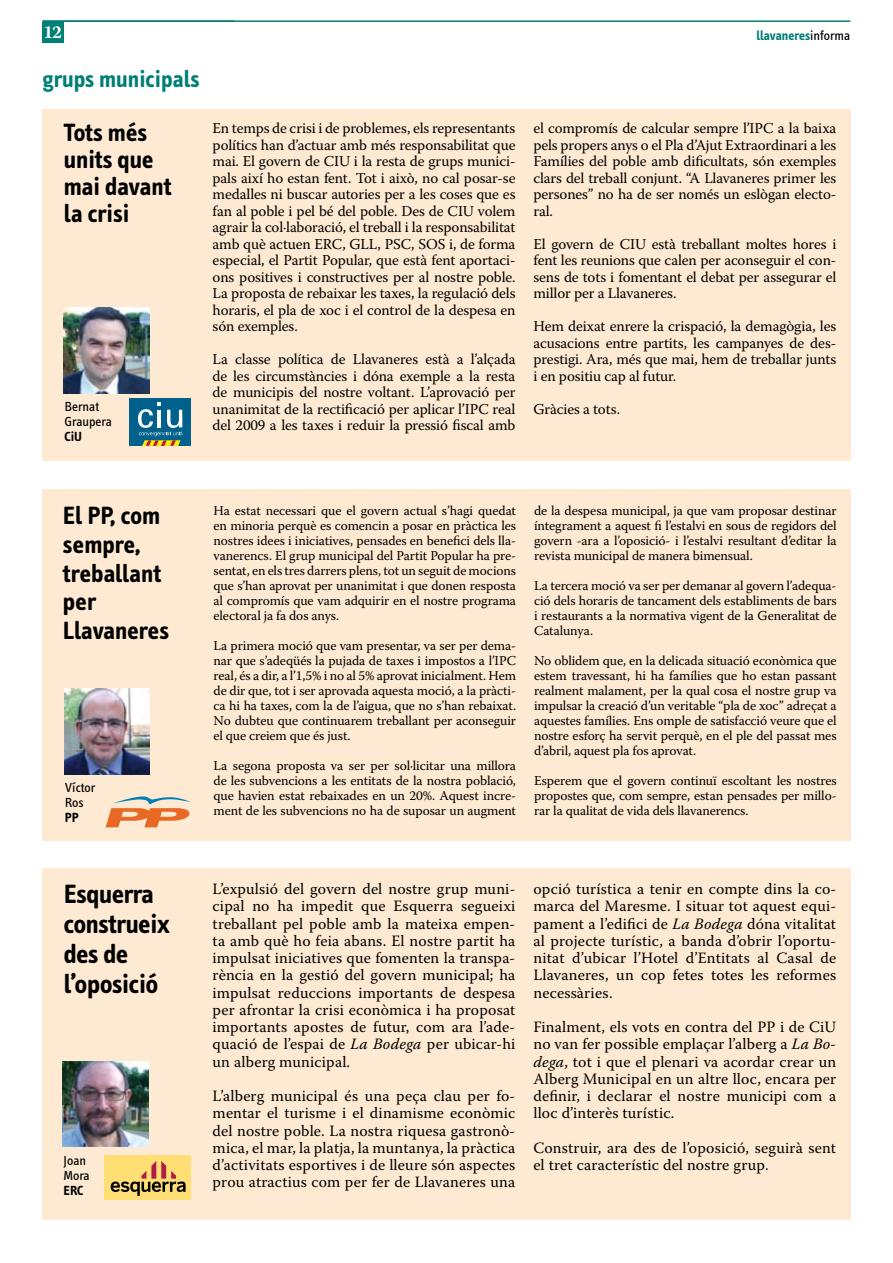
<style>
.page{position:relative;width:893px;height:1263px;background:#fff}
.page>*{position:absolute;margin:0;border:0;box-sizing:border-box;transform-origin:0 0}
.t1{font:700 27px/30px "Info Text";letter-spacing:-.01em;color:#000}
.t2{font:700 25.5px/28.5px "Info Text";color:#000}
.t3{font:700 24px "Info Text";color:#007f75}
.t4{font:700 18px "Warnock Pro";color:#fff}
.t5{font:15.75px/17.2px "Warnock Pro";letter-spacing:.01em;color:#000;text-align:justify}
.t6{font:15px/16.5px "Warnock Pro";letter-spacing:-.01em;color:#000;text-align:justify}
.t7{font:13.5px/15px "Warnock Pro";letter-spacing:-.01em;color:#000;text-align:justify}
.t8{font:13.5px/15px "Info Text";color:#000}
.t9{font:700 13.5px "Info Text";color:#007f75}
.t10{font:700 13.5px "Info Text";color:#000}
.s1{font-weight:400;color:#000}
.s2{font-style:italic}
</style>
<div class="page">
<div style="left:42px;top:109px;width:808px;height:351px;background:#feead2"></div>
<div style="left:129px;top:398px;width:62px;height:48px;background:#00628c"></div>
<svg style="left:138px;top:402px;width:44px;height:44px"></svg>
<div style="left:43px;top:868px;width:808px;height:351px;background:#feead2"></div>
<div style="left:104px;top:1155px;width:87px;height:44px;background:#ffde74"></div>
<svg style="left:111px;top:1161px;width:75px;height:35px"></svg>
<div style="left:42px;top:490px;width:808px;height:351px;background:#feead2"></div>
<svg style="left:106px;top:796px;width:85px;height:31px"></svg>
<img style="left:64px;top:308px;width:85px;height:85px">
<img style="left:64px;top:689px;width:85px;height:85px">
<img style="left:63px;top:1061px;width:85px;height:86px">
<hr style="left:43px;top:20px;width:807px;height:2px;background:#007f75">
<div style="left:43px;top:22px;width:21px;height:21px;background:#007f75"></div>
<h3 class="t4" style="left:44px;top:21px;width:20px">12</h3>
<p class="t9" style="left:756px;top:27px;width:95px">llavaneres<span class="s1">informa</span></p>
<h3 class="t3" style="left:43px;top:66px;width:159px">grups municipals</h3>
<h2 class="t2" style="left:64px;top:119px;width:109px;line-height:27px">Tots més units que mai davant la crisi</h2>
<p class="t6" style="left:213px;top:120px;width:304px">En temps de crisi i de problemes, els representants polítics han d’actuar amb més responsabilitat que mai. El govern de CIU i la resta de grups munici&shy;pals així ho estan fent. Tot i això, no cal posar-se medalles ni buscar autories per a les coses que es fan al poble i pel bé del poble. Des de CIU volem agrair la col·laboració, el treball i la responsabilitat amb què actuen ERC, GLL, PSC, SOS i, de forma especial, el Partit Popular, que està fent aportaci&shy;ons positives i constructives per al nostre poble.<br>La proposta de rebaixar les taxes, la regulació dels horaris, el pla de xoc i el control de la despesa en són exemples.</p>
<p class="t6" style="left:213px;top:351px;width:304px">La classe política de Llavaneres està a l’alçada de les circumstàncies i dóna exemple a la resta de municipis del nostre voltant. L’aprovació per unanimitat de la rectificació per aplicar l’IPC real del 2009 a les taxes i reduir la pressió fiscal amb</p>
<p class="t8" style="left:64px;top:399px;width:49px">Bernat<br>Graupera</p>
<p class="t10" style="left:64px;top:429px;width:19px">CiU</p>
<p class="t6" style="left:533px;top:120px;width:304px">el compromís de calcular sempre l’IPC a la baixa pels propers anys o el Pla d’Ajut Extraordinari a les Famílies del poble amb dificultats, són exemples clars del treball conjunt. “A Llavaneres primer les persones” no ha de ser només un eslògan electo&shy;ral.</p>
<p class="t6" style="left:533px;top:235px;width:304px">El govern de CIU està treballant moltes hores i fent les reunions que calen per aconseguir el con&shy;sens de tots i fomentant el debat per assegurar el millor per a Llavaneres.</p>
<p class="t6" style="left:533px;top:318px;width:304px">Hem deixat enrere la crispació, la demagògia, les acusacions entre partits, les campanyes de des&shy;prestigi. Ara, més que mai, hem de treballar junts i en positiu cap al futur.</p>
<p class="t6" style="left:533px;top:400px;width:88px">Gràcies a tots.</p>
<h2 class="t2" style="left:63px;top:502px;width:108px">El PP, com sempre, treballant per<br>Llavaneres</h2>
<p class="t8" style="left:65px;top:780px;width:32px">Víctor<br>Ros</p>
<p class="t10" style="left:65px;top:810px;width:15px">PP</p>
<h1 class="t1" style="left:64px;top:879px;width:108px">Esquerra construeix des de l’oposició</h1>
<p class="t8" style="left:63px;top:1153px;width:28px">Joan<br>Mora</p>
<p class="t10" style="left:63px;top:1183px;width:22px">ERC</p>
<p class="t7" style="left:214px;top:503px;width:304px">Ha estat necessari que el govern actual s’hagi quedat en minoria perquè es comencin a posar en pràctica les nostres idees i iniciatives, pensades en benefici dels lla&shy;vanerencs. El grup municipal del Partit Popular ha pre&shy;sentat, en els tres darrers plens, tot un seguit de mocions que s’han aprovat per unanimitat i que donen resposta al compromís que vam adquirir en el nostre programa electoral ja fa dos anys.</p>
<p class="t7" style="left:214px;top:638px;width:304px">La primera moció que vam presentar, va ser per dema&shy;nar que s’adeqüés la pujada de taxes i impostos a l’IPC real, és a dir, a l’1,5% i no al 5% aprovat inicialment. Hem de dir que, tot i ser aprovada aquesta moció, a la pràcti&shy;ca hi ha taxes, com la de l’aigua, que no s’han rebaixat.<br>No dubteu que continuarem treballant per aconseguir el que creiem que és just.</p>
<p class="t7" style="left:214px;top:758px;width:304px">La segona proposta va ser per sol·licitar una millora de les subvencions a les entitats de la nostra població, que havien estat rebaixades en un 20%. Aquest incre&shy;ment de les subvencions no ha de suposar un augment</p>
<p class="t7" style="left:534px;top:503px;width:304px">de la despesa municipal, ja que vam proposar destinar íntegrament a aquest fi l’estalvi en sous de regidors del govern -ara a l’oposició- i l’estalvi resultant d’editar la revista municipal de manera bimensual.</p>
<p class="t7" style="left:534px;top:578px;width:304px">La tercera moció va ser per demanar al govern l’adequa&shy;ció dels horaris de tancament dels establiments de bars i restaurants a la normativa vigent de la Generalitat de Catalunya.</p>
<p class="t7" style="left:534px;top:653px;width:304px">No oblidem que, en la delicada situació econòmica que estem travessant, hi ha famílies que ho estan passant realment malament, per la qual cosa el nostre grup va impulsar la creació d’un veritable “pla de xoc” adreçat a aquestes famílies. Ens omple de satisfacció veure que el nostre esforç ha servit perquè, en el ple del passat mes d’abril, aquest pla fos aprovat.</p>
<p class="t7" style="left:534px;top:773px;width:304px">Esperem que el govern continuï escoltant les nostres propostes que, com sempre, estan pensades per millo&shy;rar la qualitat de vida dels llavanerencs.</p>
<p class="t5" style="left:213px;top:880px;width:304px">L’expulsió del govern del nostre grup muni&shy;cipal no ha impedit que Esquerra segueixi treballant pel poble amb la mateixa empen&shy;ta amb què ho feia abans. El nostre partit ha impulsat iniciatives que fomenten la transpa&shy;rència en la gestió del govern municipal; ha impulsat reduccions importants de despesa per afrontar la crisi econòmica i ha proposat importants apostes de futur, com ara l’ade&shy;quació de l’espai de <span class="s2">La Bodega</span> per ubicar-hi un alberg municipal.</p>
<p class="t5" style="left:213px;top:1087px;width:304px">L’alberg municipal és una peça clau per fo&shy;mentar el turisme i el dinamisme econòmic del nostre poble. La nostra riquesa gastronò&shy;mica, el mar, la platja, la muntanya, la pràctica d’activitats esportives i de lleure són aspectes prou atractius com per fer de Llavaneres una</p>
<p class="t5" style="left:533px;top:880px;width:304px">opció turística a tenir en compte dins la co&shy;marca del Maresme. I situar tot aquest equi&shy;pament a l’edifici de <span class="s2">La Bodega</span> dóna vitalitat al projecte turístic, a banda d’obrir l’oportu&shy;nitat d’ubicar l’Hotel d’Entitats al Casal de Llavaneres, un cop fetes totes les reformes necessàries.</p>
<p class="t5" style="left:533px;top:1018px;width:304px">Finalment, els vots en contra del PP i de CiU no van fer possible emplaçar l’alberg a <span class="s2">La Bo&shy;dega</span>, tot i que el plenari va acordar crear un Alberg Municipal en un altre lloc, encara per definir, i declarar el nostre municipi com a lloc d’interès turístic.</p>
<p class="t5" style="left:533px;top:1139px;width:304px">Construir, ara des de l’oposició, seguirà sent el tret característic del nostre grup.</p>
</div>
